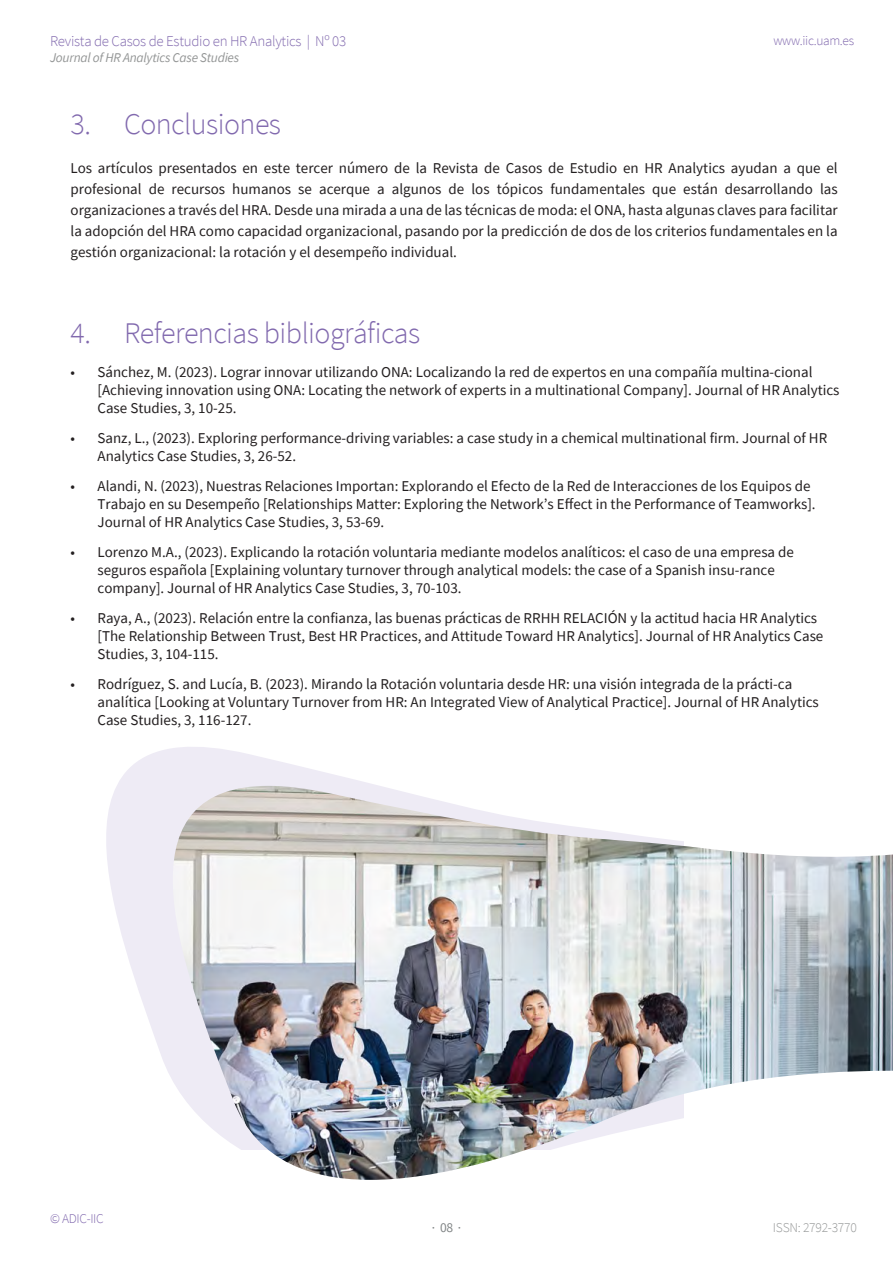
<style>
.page{position:relative;width:893px;height:1263px;background:#fff}
.page>*{position:absolute;margin:0;border:0;box-sizing:border-box;transform-origin:0 0}
.t1{font:300 30px "Source Sans Pro";letter-spacing:-.02em;color:#8169ae}
.t2{font:15px/18px "Source Sans Pro";color:#231f20}
.t3{font:300 14.85px "Source Sans Pro";letter-spacing:-.02em;color:#8169ae}
.t4{font:300 13.5px "Source Sans Pro";letter-spacing:-.02em;color:#949696}
.t5{font:13.5px "Source Sans Pro";color:#828687}
.t6{font:italic 13.35px "Source Sans Pro";letter-spacing:-.02em;color:#949696}
.t7{font:300 13.35px "Source Sans Pro";letter-spacing:-.025em;color:#8169ae}
</style>
<div class="page">
<svg style="left:106px;top:747px;width:273px;height:334px;fill:#eeebf5"></svg>
<img style="left:173px;top:786px;width:720px;height:394px">
<p class="t3" style="left:50px;top:32px;width:298px">Revista de Casos de Estudio en HR Analytics | Nº 03</p>
<p class="t6" style="left:50px;top:49px;width:191px">Journal of HR Analytics Case Studies</p>
<h1 class="t1" style="left:71px;top:106px;width:212px">3. Conclusiones</h1>
<p class="t7" style="left:773px;top:32px;width:82px">www.iic.uam.es</p>
<p class="t2" style="left:71px;top:157px;width:769px;line-height:21px;text-align:justify">Los artículos presentados en este tercer número de la Revista de Casos de Estudio en HR Analytics ayudan a que el profesional de recursos humanos se acerque a algunos de los tópicos fundamentales que están desarrollando las organizaciones a través del HRA. Desde una mirada a una de las técnicas de moda: el ONA, hasta algunas claves para facilitar la adopción del HRA como capacidad organizacional, pasando por la predicción de dos de los criterios fundamentales en la gestión organizacional: la rotación y el desempeño individual.</p>
<h1 class="t1" style="left:71px;top:314px;width:351px">4. Referencias bibliográficas</h1>
<p class="t2" style="left:98px;top:362px;width:744px;text-indent:-27px">• Sánchez, M. (2023). Lograr innovar utilizando ONA: Localizando la red de expertos en una compañía multina-cional [Achieving innovation using ONA: Locating the network of experts in a multinational Company]. Journal of HR Analytics<br>Case Studies, 3, 10-25.</p>
<p class="t2" style="left:98px;top:428px;width:731px;text-indent:-27px">• Sanz, L., (2023). Exploring performance-driving variables: a case study in a chemical multinational firm. Journal of HR<br>Analytics Case Studies, 3, 26-52.</p>
<p class="t2" style="left:98px;top:476px;width:720px;text-indent:-27px">• Alandi, N. (2023), Nuestras Relaciones Importan: Explorando el Efecto de la Red de Interacciones de los Equipos de<br>Trabajo en su Desempeño [Relationships Matter: Exploring the Network’s Effect in the Performance of Teamworks].<br>Journal of HR Analytics Case Studies, 3, 53-69.</p>
<p class="t2" style="left:98px;top:542px;width:698px;text-indent:-27px">• Lorenzo M.A., (2023). Explicando la rotación voluntaria mediante modelos analíticos: el caso de una empresa de seguros española [Explaining voluntary turnover through analytical models: the case of a Spanish insu-rance company]. Journal of HR Analytics Case Studies, 3, 70-103.</p>
<p class="t2" style="left:98px;top:608px;width:727px;text-indent:-27px">• Raya, A., (2023). Relación entre la confianza, las buenas prácticas de RRHH RELACIÓN y la actitud hacia HR Analytics [The Relationship Between Trust, Best HR Practices, and Attitude Toward HR Analytics]. Journal of HR Analytics Case<br>Studies, 3, 104-115.</p>
<p class="t2" style="left:98px;top:674px;width:723px;text-indent:-27px">• Rodríguez, S. and Lucía, B. (2023). Mirando la Rotación voluntaria desde HR: una visión integrada de la prácti-ca analítica [Looking at Voluntary Turnover from HR: An Integrated View of Analytical Practice]. Journal of HR Analytics<br>Case Studies, 3, 116-127.</p>
<p class="t7" style="left:50px;top:1211px;width:55px">© ADIC-IIC</p>
<p class="t5" style="left:432px;top:1218px;width:31px">· 08 ·</p>
<p class="t4" style="left:773px;top:1219px;width:85px">ISSN: 2792-3770</p>
</div>
